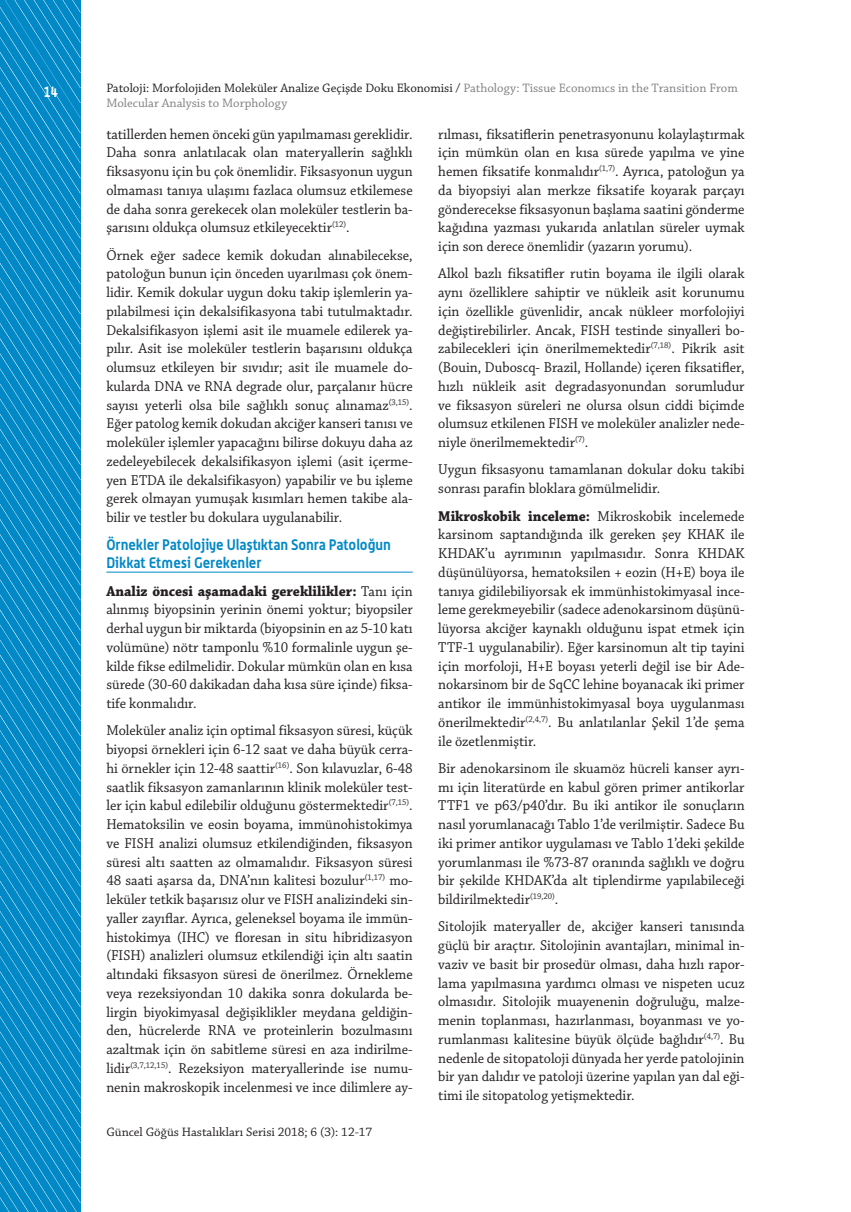
<style>
.page{position:relative;width:851px;height:1212px;background:#fff}
.page>*{position:absolute;margin:0;border:0;box-sizing:border-box;transform-origin:0 0}
.t1{font:15px/18.8px "Chaparral Pro";color:#231f20;text-align:justify;scale:.95 1}
.t2{font:700 15px/18.8px "Alwyn OT";color:#0088c7;scale:.95 1}
.t3{font:700 15px "Alwyn OT";color:#fff;scale:.85 1}
.t4{font:12.9px/15.5px "Chaparral Pro";color:#808285}
.t5{font:12.9px "Chaparral Pro";color:#231f20}
.s1{color:#231f20}
.s2{font-weight:700}
</style>
<div class="page">
<svg style="left:0;top:0;width:80px;height:1212px;background:#0e8eca"></svg>
<hr style="left:106px;top:572px;width:306px;height:1px;background:#0088c7">
<p class="t3" style="left:43px;top:82px;width:19px">14</p>
<p class="t4" style="left:106px;top:81px;width:632px"><span class="s1">Patoloji: Morfolojiden Moleküler Analize Geçişde Doku Ekonomisi /</span> Pathology: Tissue Economıcs in the Transition From<br>Molecular Analysis to Morphology</p>
<p class="t1" style="left:106px;top:125px;width:324px">tatillerden hemen önceki gün yapılmaması gereklidir.<br>Daha sonra anlatılacak olan materyallerin sağlıklı fiksasyonu için bu çok önemlidir. Fiksasyonun uygun olmaması tanıya ulaşımı fazlaca olumsuz etkilemese de daha sonra gerekecek olan moleküler testlerin ba&shy;şarısını oldukça olumsuz etkileyecektir<sup>(12)</sup>.</p>
<p class="t1" style="left:106px;top:246px;width:324px">Örnek eğer sadece kemik dokudan alınabilecekse, patoloğun bunun için önceden uyarılması çok önem&shy;lidir. Kemik dokular uygun doku takip işlemlerin ya&shy;pılabilmesi için dekalsifikasyona tabi tutulmaktadır.<br>Dekalsifikasyon işlemi asit ile muamele edilerek ya&shy;pılır. Asit ise moleküler testlerin başarısını oldukça olumsuz etkileyen bir sıvıdır; asit ile muamele do&shy;kularda DNA ve RNA degrade olur, parçalanır hücre sayısı yeterli olsa bile sağlıklı sonuç alınamaz<sup>(3,15)</sup>.<br>Eğer patolog kemik dokudan akciğer kanseri tanısı ve moleküler işlemler yapacağını bilirse dokuyu daha az zedeleyebilecek dekalsifikasyon işlemi (asit içerme&shy;yen ETDA ile dekalsifikasyon) yapabilir ve bu işleme gerek olmayan yumuşak kısımları hemen takibe ala&shy;bilir ve testler bu dokulara uygulanabilir.</p>
<p class="t2" style="left:106px;top:534px;width:301px">Örnekler Patolojiye Ulaştıktan Sonra Patoloğun<br>Dikkat Etmesi Gerekenler</p>
<p class="t1" style="left:106px;top:582px;width:324px"><span class="s2">Analiz öncesi aşamadaki gereklilikler:</span> Tanı için alınmış biyopsinin yerinin önemi yoktur; biyopsiler derhal uygun bir miktarda (biyopsinin en az 5-10 katı volümüne) nötr tamponlu %10 formalinle uygun şe&shy;kilde fikse edilmelidir. Dokular mümkün olan en kısa sürede (30-60 dakikadan daha kısa süre içinde) fiksa&shy;tife konmalıdır.</p>
<p class="t1" style="left:106px;top:722px;width:324px">Moleküler analiz için optimal fiksasyon süresi, küçük biyopsi örnekleri için 6-12 saat ve daha büyük cerra&shy;hi örnekler için 12-48 saattir<sup>(16)</sup>. Son kılavuzlar, 6-48 saatlik fiksasyon zamanlarının klinik moleküler test&shy;ler için kabul edilebilir olduğunu göstermektedir<sup>(7,15)</sup>.<br>Hematoksilin ve eosin boyama, immünohistokimya ve FISH analizi olumsuz etkilendiğinden, fiksasyon süresi altı saatten az olmamalıdır. Fiksasyon süresi 48 saati aşarsa da, DNA’nın kalitesi bozulur<sup>(1,17)</sup> mo&shy;leküler tetkik başarısız olur ve FISH analizindeki sin&shy;yaller zayıflar. Ayrıca, geleneksel boyama ile immün&shy;histokimya (IHC) ve floresan in situ hibridizasyon (FISH) analizleri olumsuz etkilendiği için altı saatin altındaki fiksasyon süresi de önerilmez. Örnekleme veya rezeksiyondan 10 dakika sonra dokularda be&shy;lirgin biyokimyasal değişiklikler meydana geldiğin&shy;den, hücrelerde RNA ve proteinlerin bozulmasını azaltmak için ön sabitleme süresi en aza indirilme&shy;lidir<sup>(3,7,12,15)</sup>. Rezeksiyon materyallerinde ise numu&shy;nenin makroskopik incelenmesi ve ince dilimlere ay-</p>
<p class="t5" style="left:106px;top:1125px;width:267px">Güncel Göğüs Hastalıkları Serisi 2018; 6 (3): 12-17</p>
<p class="t1" style="left:438px;top:125px;width:324px">rılması, fiksatiflerin penetrasyonunu kolaylaştırmak için mümkün olan en kısa sürede yapılma ve yine hemen fiksatife konmalıdır<sup>(1,7)</sup>. Ayrıca, patoloğun ya da biyopsiyi alan merkze fiksatife koyarak parçayı gönderecekse fiksasyonun başlama saatini gönderme kağıdına yazması yukarıda anlatılan süreler uymak için son derece önemlidir (yazarın yorumu).</p>
<p class="t1" style="left:438px;top:265px;width:324px">Alkol bazlı fiksatifler rutin boyama ile ilgili olarak aynı özelliklere sahiptir ve nükleik asit korunumu için özellikle güvenlidir, ancak nükleer morfolojiyi değiştirebilirler. Ancak, FISH testinde sinyalleri bo&shy;zabilecekleri için önerilmemektedir<sup>(7,18)</sup>. Pikrik asit (Bouin, Duboscq- Brazil, Hollande) içeren fiksatifler, hızlı nükleik asit degradasyonundan sorumludur ve fiksasyon süreleri ne olursa olsun ciddi biçimde olumsuz etkilenen FISH ve moleküler analizler nede&shy;niyle önerilmemektedir<sup>(7)</sup>.</p>
<p class="t1" style="left:438px;top:461px;width:324px">Uygun fiksasyonu tamamlanan dokular doku takibi sonrası parafin bloklara gömülmelidir.</p>
<p class="t1" style="left:438px;top:507px;width:324px"><span class="s2">Mikroskobik inceleme:</span> Mikroskobik incelemede karsinom saptandığında ilk gereken şey KHAK ile KHDAK’u ayrımının yapılmasıdır. Sonra KHDAK düşünülüyorsa, hematoksilen + eozin (H+E) boya ile tanıya gidilebiliyorsak ek immünhistokimyasal ince&shy;leme gerekmeyebilir (sadece adenokarsinom düşünü&shy;lüyorsa akciğer kaynaklı olduğunu ispat etmek için TTF-1 uygulanabilir). Eğer karsinomun alt tip tayini için morfoloji, H+E boyası yeterli değil ise bir Ade&shy;nokarsinom bir de SqCC lehine boyanacak iki primer antikor ile immünhistokimyasal boya uygulanması önerilmektedir<sup>(2,4,7)</sup>. Bu anlatılanlar Şekil 1’de şema ile özetlenmiştir.</p>
<p class="t1" style="left:438px;top:759px;width:324px">Bir adenokarsinom ile skuamöz hücreli kanser ayrı&shy;mı için literatürde en kabul gören primer antikorlar TTF1 ve p63/p40’dır. Bu iki antikor ile sonuçların nasıl yorumlanacağı Tablo 1’de verilmiştir. Sadece Bu iki primer antikor uygulaması ve Tablo 1’deki şekilde yorumlanması ile %73-87 oranında sağlıklı ve doğru bir şekilde KHDAK’da alt tiplendirme yapılabileceği bildirilmektedir<sup>(19,20)</sup>.</p>
<p class="t1" style="left:438px;top:918px;width:324px">Sitolojik materyaller de, akciğer kanseri tanısında güçlü bir araçtır. Sitolojinin avantajları, minimal in&shy;vaziv ve basit bir prosedür olması, daha hızlı rapor&shy;lama yapılmasına yardımcı olması ve nispeten ucuz olmasıdır. Sitolojik muayenenin doğruluğu, malze&shy;menin toplanması, hazırlanması, boyanması ve yo&shy;rumlanması kalitesine büyük ölçüde bağlıdır<sup>(4,7)</sup>. Bu nedenle de sitopatoloji dünyada her yerde patolojinin bir yan dalıdır ve patoloji üzerine yapılan yan dal eği&shy;timi ile sitopatolog yetişmektedir.</p>
</div>
